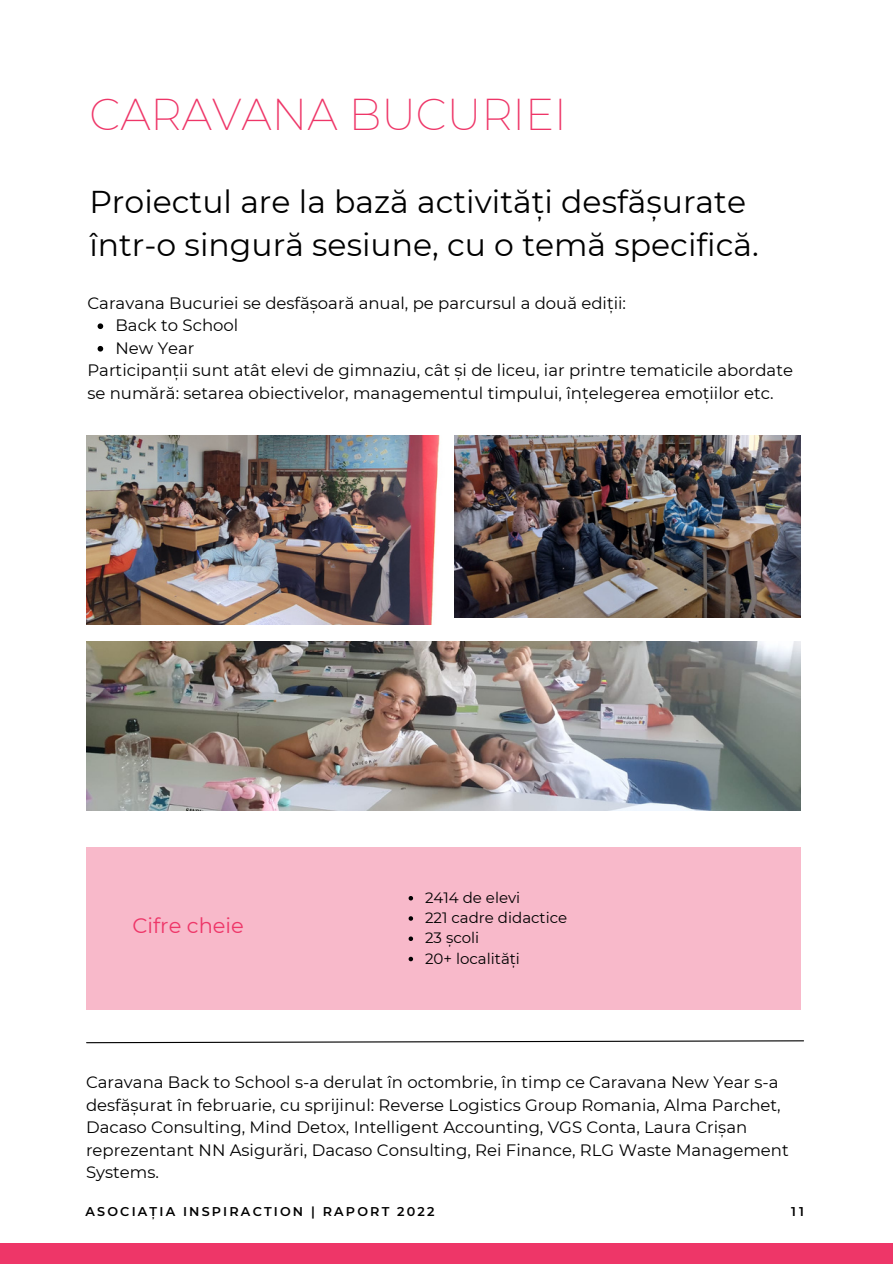
<style>
.page{position:relative;width:893px;height:1264px;background:#fff}
.page>*{position:absolute;margin:0;border:0;box-sizing:border-box;transform-origin:0 0}
.t1{font:200 43.5px "Montserrat";color:#ee3668}
.t2{font:31.5px/43.8px "Montserrat";color:#000}
.t3{font:21px "Montserrat";color:#ee3668}
.t4{font:16.5px/22.5px "Montserrat";color:#000}
.t5{font:15px "Montserrat";color:#000}
.t6{font:600 12.75px "Montserrat";letter-spacing:.17em;color:#000}
</style>
<div class="page">
<div style="left:0;top:1243px;width:892px;height:20px;background:#ee3668"></div>
<svg style="left:86px;top:1040px;width:718px;height:3px"></svg>
<div style="left:86px;top:847px;width:714px;height:162px;background:#f8b9ca"></div>
<img style="left:86px;top:642px;width:714px;height:168px">
<img style="left:86px;top:435px;width:354px;height:189px">
<img style="left:454px;top:435px;width:346px;height:183px">
<svg style="left:98px;top:323px;width:5px;height:6px"></svg>
<svg style="left:98px;top:346px;width:5px;height:5px"></svg>
<svg style="left:408px;top:896px;width:5px;height:4px"></svg>
<svg style="left:408px;top:916px;width:5px;height:4px"></svg>
<svg style="left:408px;top:936px;width:5px;height:5px"></svg>
<svg style="left:408px;top:956px;width:5px;height:5px"></svg>
<p class="t1" style="left:89px;top:88px;width:479px">CARAVANA BUCURIEI</p>
<p class="t2" style="left:89px;top:179px;width:670px">Proiectul are la bază activități desfășurate într-o singură sesiune, cu o temă specifică.</p>
<p class="t4" style="left:87px;top:291px;width:540px">Caravana Bucuriei se desfășoară anual, pe parcursul a două ediții:</p>
<p class="t4" style="left:115px;top:314px;width:124px">Back to School</p>
<p class="t4" style="left:115px;top:336px;width:80px">New Year</p>
<p class="t4" style="left:87px;top:359px;width:707px">Participanții sunt atât elevi de gimnaziu, cât și de liceu, iar printre tematicile abordate se numără: setarea obiectivelor, managementul timpului, înțelegerea emoțiilor etc.</p>
<p class="t3" style="left:132px;top:913px;width:113px">Cifre cheie</p>
<p class="t5" style="left:425px;top:888px;width:97px">2414 de elevi</p>
<p class="t5" style="left:425px;top:908px;width:144px">221 cadre didactice</p>
<p class="t5" style="left:425px;top:928px;width:56px">23 școli</p>
<p class="t5" style="left:425px;top:949px;width:96px">20+ localități</p>
<p class="t4" style="left:86px;top:1070px;width:704px">Caravana Back to School s-a derulat în octombrie, în timp ce Caravana New Year s-a desfășurat în februarie, cu sprijinul: Reverse Logistics Group Romania, Alma Parchet, Dacaso Consulting, Mind Detox, Intelligent Accounting, VGS Conta, Laura Crișan reprezentant NN Asigurări, Dacaso Consulting, Rei Finance, RLG Waste Management Systems.</p>
<p class="t6" style="left:86px;top:1203px;width:350px">ASOCIAȚIA INSPIRACTION | RAPORT 2022</p>
<p class="t6" style="left:791px;top:1203px;width:14px">11</p>
</div>
